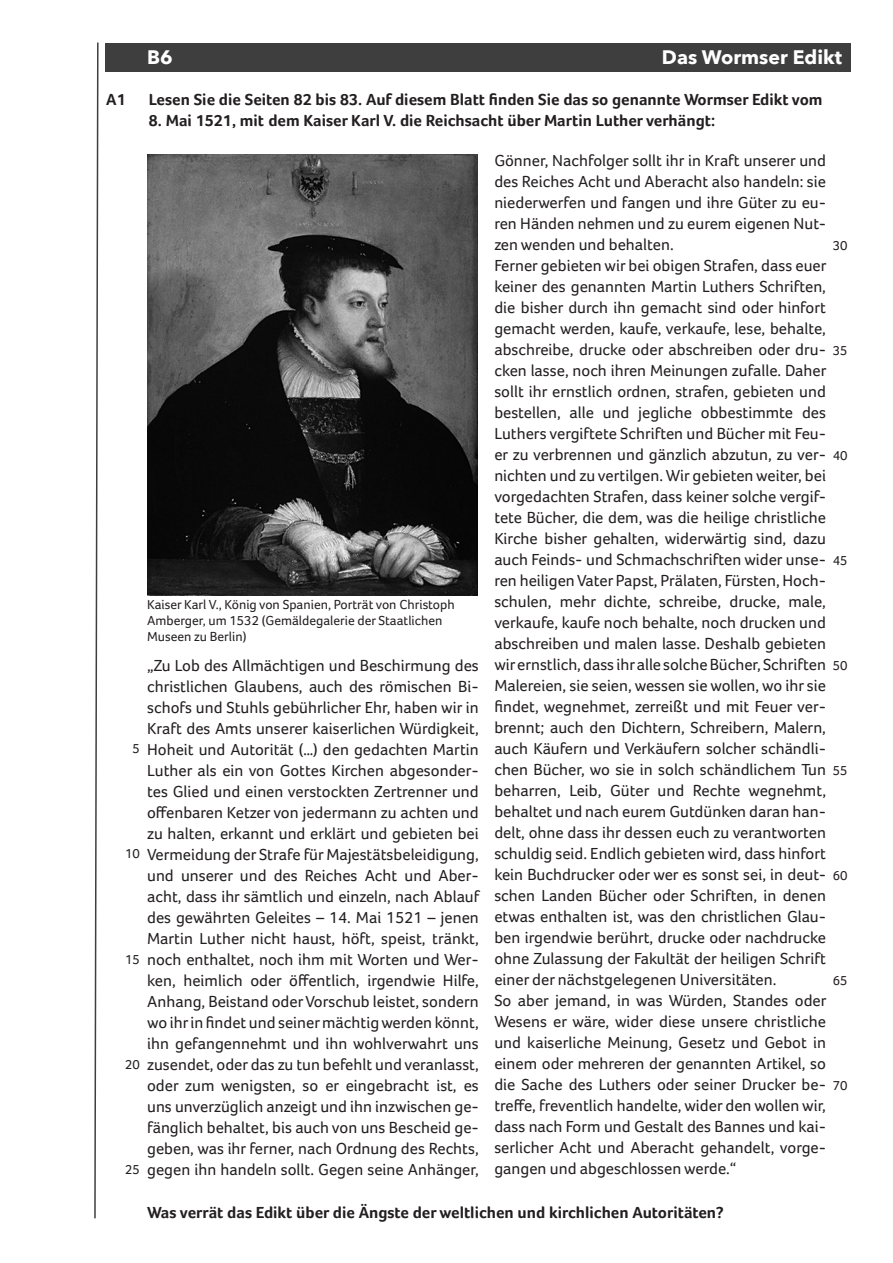
<style>
.page{position:relative;width:893px;height:1263px;background:#fff}
.page>*{position:absolute;margin:0;border:0;box-sizing:border-box;transform-origin:0 0}
.t1{font:700 19.5px "Avenir Next";color:#fff}
.t2{font:16.5px/21px "Foco";color:#231f20;text-align:justify}
.t3{font:700 16.5px "Foco";color:#231f20}
.t4{font:13.5px/16.2px "Foco";color:#231f20}
</style>
<div class="page">
<svg style="left:94px;top:42px;width:5px;height:1177px"></svg>
<div style="left:105px;top:43px;width:745px;height:28px;background:#3e3e3f"></div>
<img style="left:147px;top:154px;width:331px;height:441px">
<p class="t1" style="left:147px;top:40px;width:27px">B6</p>
<p class="t1" style="left:662px;top:40px;width:182px">Das Wormser Edikt</p>
<p class="t3" style="left:106px;top:90px;width:21px">A1</p>
<p class="t3" style="left:149px;top:90px;width:675px">Lesen Sie die Seiten 82 bis 83. Auf diesem Blatt finden Sie das so genannte Wormser Edikt vom</p>
<p class="t3" style="left:149px;top:111px;width:568px">8. Mai 1521, mit dem Kaiser Karl V. die Reichsacht über Martin Luther verhängt:</p>
<p class="t4" style="left:147px;top:596px;width:309px">Kaiser Karl V., König von Spanien, Porträt von Christoph<br>Amberger, um 1532 (Gemäldegalerie der Staatlichen<br>Museen zu Berlin)</p>
<p class="t2" style="left:147px;top:654px;width:334px">„Zu Lob des Allmächtigen und Beschirmung des christlichen Glaubens, auch des römischen Bi&shy;schofs und Stuhls gebührlicher Ehr, haben wir in Kraft des Amts unserer kaiserlichen Würdigkeit, Hoheit und Autorität (…) den gedachten Martin Luther als ein von Gottes Kirchen abgesonder&shy;tes Glied und einen verstockten Zertrenner und offenbaren Ketzer von jedermann zu achten und zu halten, erkannt und erklärt und gebieten bei Vermeidung der Strafe für Majestätsbeleidigung, und unserer und des Reiches Acht und Aber&shy;acht, dass ihr sämtlich und einzeln, nach Ablauf des gewährten Geleites – 14. Mai 1521 – jenen Martin Luther nicht haust, höft, speist, tränkt, noch enthaltet, noch ihm mit Worten und Wer&shy;ken, heimlich oder öffentlich, irgendwie Hilfe, Anhang, Beistand oder Vorschub leistet, sondern wo ihr in findet und seiner mächtig werden könnt, ihn gefangennehmt und ihn wohlverwahrt uns zusendet, oder das zu tun befehlt und veranlasst, oder zum wenigsten, so er eingebracht ist, es uns unverzüglich anzeigt und ihn inzwischen ge&shy;fänglich behaltet, bis auch von uns Bescheid ge&shy;geben, was ihr ferner, nach Ordnung des Rechts, gegen ihn handeln sollt. Gegen seine Anhänger,</p>
<p class="t4" style="left:133px;top:741px;width:9px">5</p>
<p class="t4" style="left:125px;top:846px;width:16px">10</p>
<p class="t4" style="left:125px;top:951px;width:16px">15</p>
<p class="t4" style="left:125px;top:1056px;width:16px">20</p>
<p class="t4" style="left:125px;top:1161px;width:16px">25</p>
<p class="t2" style="left:494px;top:150px;width:334px;text-align:left">Gönner, Nachfolger sollt ihr in Kraft unserer und des Reiches Acht und Aberacht also handeln: sie niederwerfen und fangen und ihre Güter zu eu&shy;ren Händen nehmen und zu eurem eigenen Nut&shy;zen wenden und behalten.<br>Ferner gebieten wir bei obigen Strafen, dass euer keiner des genannten Martin Luthers Schriften, die bisher durch ihn gemacht sind oder hinfort gemacht werden, kaufe, verkaufe, lese, behalte, abschreibe, drucke oder abschreiben oder dru&shy;cken lasse, noch ihren Meinungen zufalle. Daher sollt ihr ernstlich ordnen, strafen, gebieten und bestellen, alle und jegliche obbestimmte des Luthers vergiftete Schriften und Bücher mit Feu&shy;er zu verbrennen und gänzlich abzutun, zu ver&shy;nichten und zu vertilgen. Wir gebieten weiter, bei vorgedachten Strafen, dass keiner solche vergif&shy;tete Bücher, die dem, was die heilige christliche Kirche bisher gehalten, widerwärtig sind, dazu auch Feinds- und Schmachschriften wider unse&shy;ren heiligen Vater Papst, Prälaten, Fürsten, Hoch&shy;schulen, mehr dichte, schreibe, drucke, male, verkaufe, kaufe noch behalte, noch drucken und abschreiben und malen lasse. Deshalb gebieten wir ernstlich, dass ihr alle solche Bücher, Schriften Malereien, sie seien, wessen sie wollen, wo ihr sie findet, wegnehmet, zerreißt und mit Feuer ver&shy;brennt; auch den Dichtern, Schreibern, Malern, auch Käufern und Verkäufern solcher schändli&shy;chen Bücher, wo sie in solch schändlichem Tun beharren, Leib, Güter und Rechte wegnehmt, behaltet und nach eurem Gutdünken daran han&shy;delt, ohne dass ihr dessen euch zu verantworten schuldig seid. Endlich gebieten wird, dass hinfort kein Buchdrucker oder wer es sonst sei, in deut&shy;schen Landen Bücher oder Schriften, in denen etwas enthalten ist, was den christlichen Glau&shy;ben irgendwie berührt, drucke oder nachdrucke ohne Zulassung der Fakultät der heiligen Schrift einer der nächstgelegenen Universitäten.<br>So aber jemand, in was Würden, Standes oder Wesens er wäre, wider diese unsere christliche und kaiserliche Meinung, Gesetz und Gebot in einem oder mehreren der genannten Artikel, so die Sache des Luthers oder seiner Drucker be&shy;treffe, freventlich handelte, wider den wollen wir, dass nach Form und Gestalt des Bannes und kai&shy;serlicher Acht und Aberacht gehandelt, vorge&shy;gangen und abgeschlossen werde.“</p>
<p class="t4" style="left:833px;top:237px;width:16px">30</p>
<p class="t4" style="left:833px;top:342px;width:16px">35</p>
<p class="t4" style="left:833px;top:447px;width:16px">40</p>
<p class="t4" style="left:833px;top:552px;width:16px">45</p>
<p class="t4" style="left:833px;top:657px;width:16px">50</p>
<p class="t4" style="left:833px;top:762px;width:16px">55</p>
<p class="t4" style="left:833px;top:867px;width:16px">60</p>
<p class="t4" style="left:833px;top:972px;width:16px">65</p>
<p class="t4" style="left:833px;top:1077px;width:16px">70</p>
<p class="t3" style="left:147px;top:1203px;width:578px">Was verrät das Edikt über die Ängste der weltlichen und kirchlichen Autoritäten?</p>
</div>
